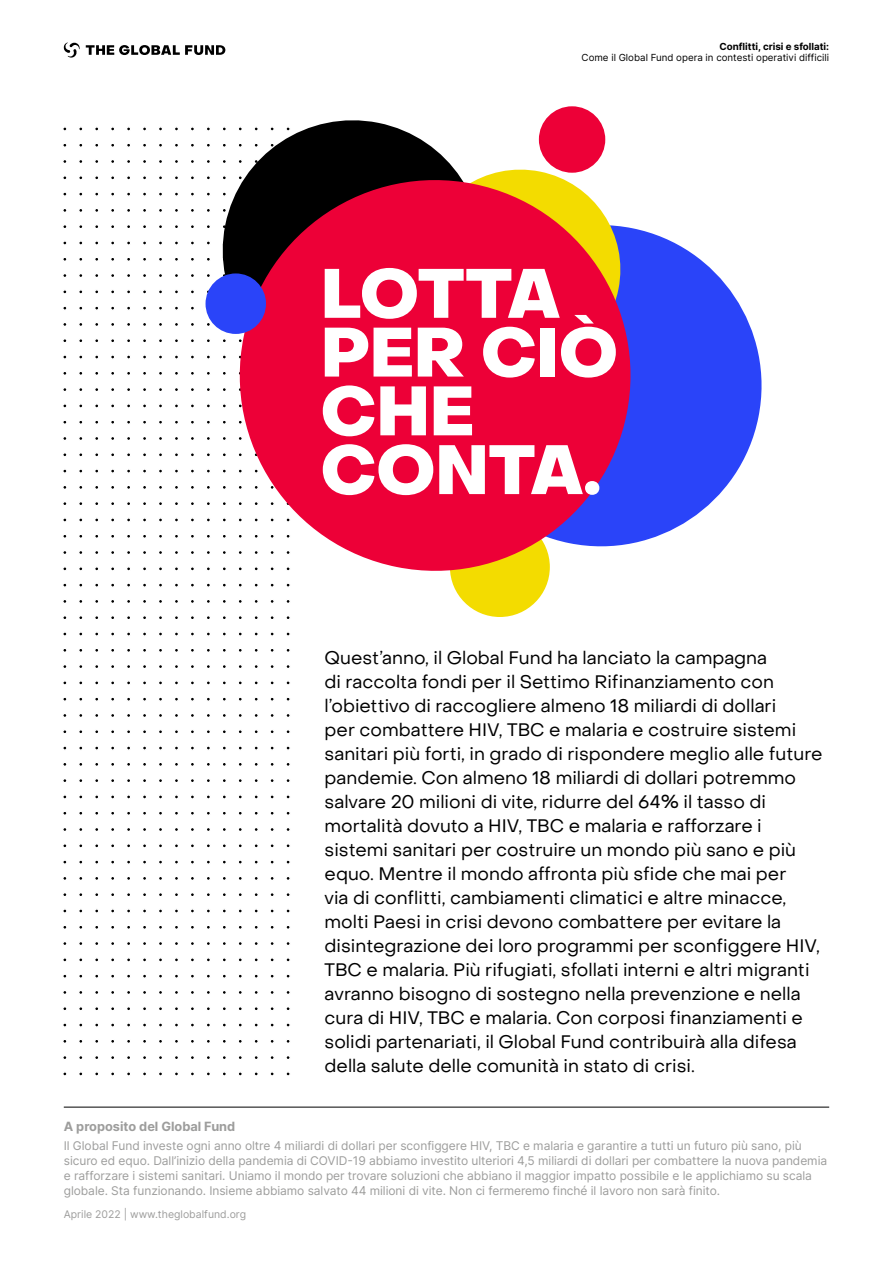
<style>
.page{position:relative;width:893px;height:1263px;background:#fff}
.page>*{position:absolute;margin:0;border:0;box-sizing:border-box;transform-origin:0 0}
.t1{font:18px/24px "Object Sans";color:#000}
.t2{font:700 12.75px "Inter";color:#9d9d9c}
.t3{font:12px/15px "Inter";letter-spacing:-.005em;color:#9d9d9c}
.t4{font:10.5px "Inter";color:#9d9d9c}
.t5{font:9.75px "Inter";color:#000}
.t6{font:700 9.75px "Inter";color:#000}
</style>
<div class="page">
<hr style="left:64px;top:1107px;width:765px;height:1px;background:#000">
<svg style="left:63px;top:127px;width:4px;height:4px"></svg>
<svg style="left:63px;top:909px;width:4px;height:4px"></svg>
<svg style="left:270px;top:909px;width:4px;height:4px"></svg>
<svg style="left:286px;top:909px;width:4px;height:4px"></svg>
<svg style="left:63px;top:518px;width:4px;height:4px"></svg>
<svg style="left:63px;top:192px;width:4px;height:4px"></svg>
<svg style="left:63px;top:974px;width:4px;height:4px"></svg>
<svg style="left:270px;top:974px;width:4px;height:4px"></svg>
<svg style="left:63px;top:583px;width:4px;height:4px"></svg>
<svg style="left:63px;top:681px;width:4px;height:4px"></svg>
<svg style="left:270px;top:681px;width:4px;height:4px"></svg>
<svg style="left:286px;top:681px;width:4px;height:4px"></svg>
<svg style="left:63px;top:1072px;width:4px;height:4px"></svg>
<svg style="left:270px;top:1072px;width:4px;height:4px"></svg>
<svg style="left:286px;top:1072px;width:4px;height:4px"></svg>
<svg style="left:63px;top:746px;width:4px;height:4px"></svg>
<svg style="left:270px;top:746px;width:4px;height:4px"></svg>
<svg style="left:286px;top:746px;width:4px;height:4px"></svg>
<svg style="left:63px;top:355px;width:4px;height:4px"></svg>
<svg style="left:63px;top:404px;width:4px;height:4px"></svg>
<svg style="left:63px;top:795px;width:4px;height:4px"></svg>
<svg style="left:270px;top:795px;width:4px;height:4px"></svg>
<svg style="left:286px;top:795px;width:4px;height:4px"></svg>
<svg style="left:63px;top:469px;width:4px;height:4px"></svg>
<svg style="left:63px;top:860px;width:4px;height:4px"></svg>
<svg style="left:270px;top:860px;width:4px;height:4px"></svg>
<svg style="left:286px;top:860px;width:4px;height:4px"></svg>
<svg style="left:63px;top:958px;width:4px;height:4px"></svg>
<svg style="left:270px;top:958px;width:4px;height:4px"></svg>
<svg style="left:286px;top:958px;width:4px;height:4px"></svg>
<svg style="left:63px;top:306px;width:4px;height:4px"></svg>
<svg style="left:63px;top:241px;width:4px;height:4px"></svg>
<svg style="left:63px;top:1023px;width:4px;height:4px"></svg>
<svg style="left:254px;top:1023px;width:4px;height:4px"></svg>
<svg style="left:270px;top:1023px;width:4px;height:4px"></svg>
<svg style="left:286px;top:1023px;width:4px;height:4px"></svg>
<svg style="left:63px;top:632px;width:4px;height:4px"></svg>
<svg style="left:254px;top:632px;width:4px;height:4px"></svg>
<svg style="left:270px;top:632px;width:4px;height:4px"></svg>
<svg style="left:286px;top:632px;width:4px;height:4px"></svg>
<svg style="left:648px;top:232px;width:113px;height:308px;fill:#2a44f9"></svg>
<svg style="left:211px;top:120px;width:236px;height:211px"></svg>
<div style="left:450px;top:517px;width:100px;height:100px;background:#f3dc00;border-radius:50%"></div>
<div style="left:539px;top:106px;width:66px;height:67px;background:#ed0037;border-radius:50%"></div>
<svg style="left:222px;top:163px;width:426px;height:425px;fill:#ed0037"></svg>
<div style="left:206px;top:273px;width:60px;height:61px;background:#2a44f9;border-radius:50%"></div>
<svg style="left:325px;top:268px;width:291px;height:110px"></svg>
<svg style="left:323px;top:385px;width:51px;height:51px"></svg>
<svg style="left:380px;top:386px;width:46px;height:49px"></svg>
<svg style="left:434px;top:386px;width:38px;height:49px"></svg>
<svg style="left:323px;top:444px;width:110px;height:51px"></svg>
<svg style="left:439px;top:445px;width:144px;height:49px"></svg>
<div style="left:585px;top:481px;width:14px;height:14px;background:#fff;border-radius:50%"></div>
<svg style="left:64px;top:43px;width:16px;height:15px"></svg>
<svg style="left:86px;top:45px;width:28px;height:10px"></svg>
<svg style="left:119px;top:45px;width:31px;height:10px"></svg>
<svg style="left:151px;top:45px;width:29px;height:10px"></svg>
<svg style="left:185px;top:45px;width:29px;height:10px"></svg>
<svg style="left:216px;top:45px;width:9px;height:10px"></svg>
<p class="t6" style="left:719px;top:39px;width:111px">Conflitti, crisi e sfollati:</p>
<p class="t5" style="left:582px;top:51px;width:249px">Come il Global Fund opera in contesti operativi difficili</p>
<p class="t1" style="left:325px;top:646px;width:499px">Quest’anno, il Global Fund ha lanciato la campagna<br>di raccolta fondi per il Settimo Rifinanziamento con l’obiettivo di raccogliere almeno 18 miliardi di dollari<br>per combattere HIV, TBC e malaria e costruire sistemi sanitari più forti, in grado di rispondere meglio alle future pandemie. Con almeno 18 miliardi di dollari potremmo salvare 20 milioni di vite, ridurre del 64% il tasso di mortalità dovuto a HIV, TBC e malaria e rafforzare i sistemi sanitari per costruire un mondo più sano e più equo. Mentre il mondo affronta più sfide che mai per<br>via di conflitti, cambiamenti climatici e altre minacce, molti Paesi in crisi devono combattere per evitare la disintegrazione dei loro programmi per sconfiggere HIV, TBC e malaria. Più rifugiati, sfollati interni e altri migranti avranno bisogno di sostegno nella prevenzione e nella cura di HIV, TBC e malaria. Con corposi finanziamenti e solidi partenariati, il Global Fund contribuirà alla difesa della salute delle comunità in stato di crisi.</p>
<p class="t2" style="left:64px;top:1117px;width:173px">A proposito del Global Fund</p>
<p class="t3" style="left:64px;top:1138px;width:765px">Il Global Fund investe ogni anno oltre 4 miliardi di dollari per sconfiggere HIV, TBC e malaria e garantire a tutti un futuro più sano, più sicuro ed equo. Dall’inizio della pandemia di COVID-19 abbiamo investito ulteriori 4,5 miliardi di dollari per combattere la nuova pandemia e rafforzare i sistemi sanitari. Uniamo il mondo per trovare soluzioni che abbiano il maggior impatto possibile e le applichiamo su scala globale. Sta funzionando. Insieme abbiamo salvato 44 milioni di vite. Non ci fermeremo finché il lavoro non sarà finito.</p>
<p class="t4" style="left:64px;top:1206px;width:184px">Aprile 2022 | www.theglobalfund.org</p>
</div>
